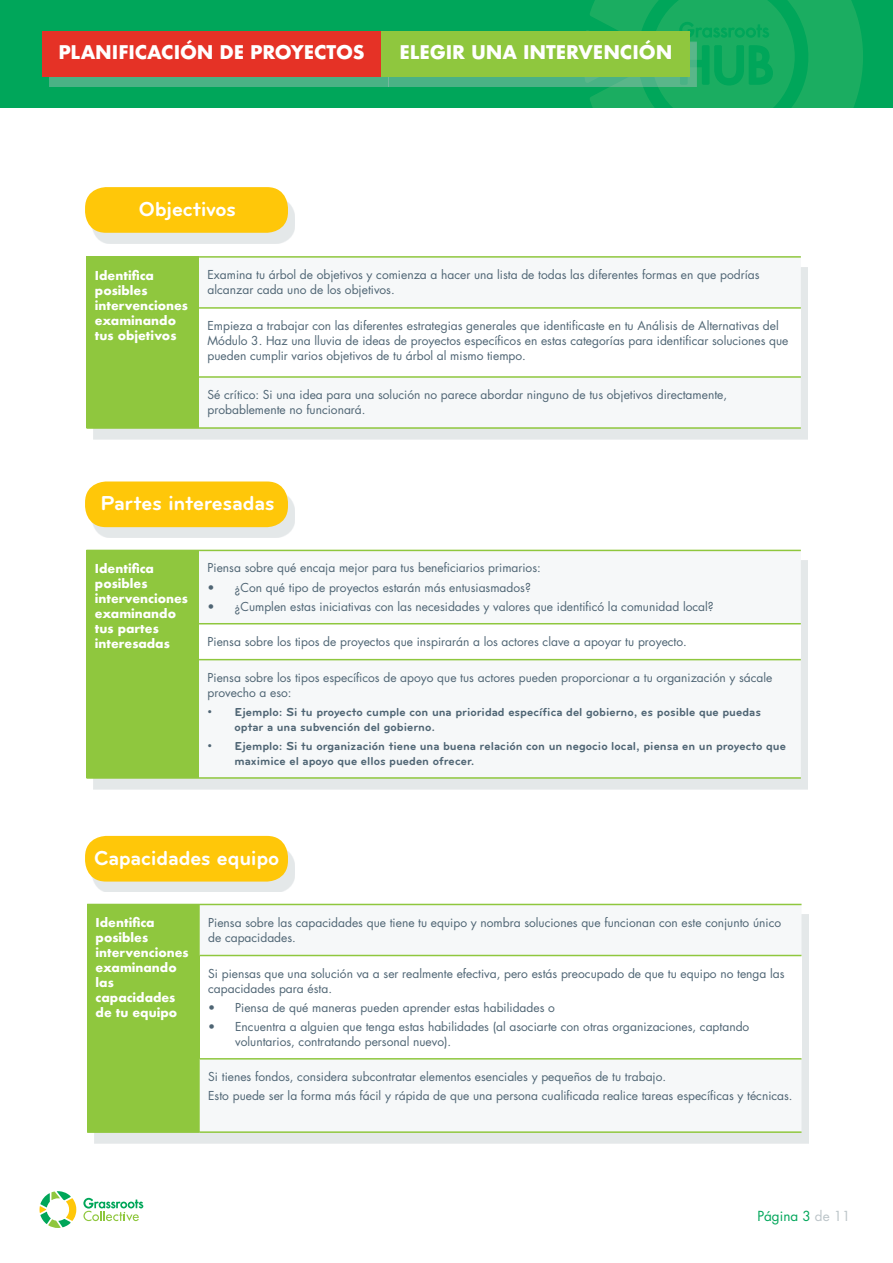
<style>
.page{position:relative;width:893px;height:1263px;background:#fff}
.page>*{position:absolute;margin:0;border:0;box-sizing:border-box;transform-origin:0 0}
.t1{font:700 21px "Bryant";letter-spacing:-.015em;color:#fff}
.t2{font:700 18.3px "Futura";letter-spacing:-.005em;color:#fff}
.t3{font:13.5px "Futura";color:#00a65a}
.t4{font:12px/15px "Futura";color:#4f6574}
.t5{font:700 12px/15px "Bryant";color:#4f6574}
.t6{font:700 12px/15px "Futura";color:#fff}
.s1{color:#bcc5c9}
</style>
<div class="page">
<svg style="left:40px;top:1191px;width:36px;height:37px"></svg>
<svg style="left:83px;top:1198px;width:60px;height:23px"></svg>
<div style="left:93px;top:267px;width:715px;height:173px;background:#e4e8e9"></div>
<div style="left:86px;top:257px;width:113px;height:171px;background:#8fc73e"></div>
<div style="left:199px;top:267px;width:602px;height:160px;background:#f6f8f9"></div>
<div style="left:199px;top:308px;width:602px;height:69px;background:#fff"></div>
<hr style="left:86px;top:256px;width:113px;height:2px;background:#8fc73e">
<hr style="left:86px;top:427px;width:113px;height:2px;background:#8fc73e">
<hr style="left:199px;top:256px;width:602px;height:2px;background:#8fc73e">
<hr style="left:199px;top:307px;width:602px;height:2px;background:#8fc73e">
<hr style="left:199px;top:376px;width:602px;height:2px;background:#8fc73e">
<hr style="left:199px;top:427px;width:602px;height:2px;background:#8fc73e">
<div style="left:93px;top:560px;width:715px;height:229px;background:#e4e8e9"></div>
<div style="left:86px;top:550px;width:113px;height:228px;background:#8fc73e"></div>
<div style="left:199px;top:551px;width:602px;height:226px;background:#f6f8f9"></div>
<div style="left:199px;top:624px;width:602px;height:36px;background:#fff"></div>
<hr style="left:86px;top:777px;width:113px;height:2px;background:#8fc73e">
<hr style="left:199px;top:550px;width:602px;height:1px;background:#8fc73e">
<hr style="left:199px;top:623px;width:602px;height:1px;background:#8fc73e">
<hr style="left:199px;top:659px;width:602px;height:1px;background:#8fc73e">
<hr style="left:199px;top:777px;width:602px;height:2px;background:#8fc73e">
<div style="left:94px;top:914px;width:715px;height:230px;background:#e4e8e9"></div>
<div style="left:87px;top:904px;width:113px;height:228px;background:#8fc73e"></div>
<div style="left:200px;top:905px;width:601px;height:226px;background:#f6f8f9"></div>
<div style="left:200px;top:955px;width:601px;height:104px;background:#fff"></div>
<hr style="left:87px;top:1131px;width:113px;height:2px;background:#8fc73e">
<hr style="left:200px;top:904px;width:601px;height:1px;background:#8fc73e">
<hr style="left:200px;top:955px;width:601px;height:1px;background:#8fc73e">
<hr style="left:200px;top:1058px;width:601px;height:1px;background:#8fc73e">
<hr style="left:200px;top:1131px;width:601px;height:2px;background:#8fc73e">
<div style="left:92px;top:198px;width:203px;height:45px;background:#bcc5c9;opacity:.4"></div>
<div style="left:85px;top:187px;width:203px;height:46px;background:#ffc709;border-radius:21px"></div>
<div style="left:92px;top:492px;width:203px;height:46px;background:#bcc5c9;opacity:.4"></div>
<div style="left:85px;top:481px;width:203px;height:46px;background:#ffc709;border-radius:21px"></div>
<div style="left:92px;top:846px;width:203px;height:46px;background:#bcc5c9;opacity:.4"></div>
<div style="left:85px;top:836px;width:203px;height:45px;background:#ffc709;border-radius:21px"></div>
<div style="left:0;top:0;width:893px;height:107px;background:#00a65a"></div>
<svg style="left:586px;top:0;width:277px;height:107px"></svg>
<div style="left:49px;top:42px;width:340px;height:45px;background:#4ab285"></div>
<div style="left:43px;top:31px;width:339px;height:46px;background:#e53226"></div>
<div style="left:388px;top:42px;width:309px;height:45px;background:#bcc5c9;opacity:.4"></div>
<div style="left:381px;top:31px;width:309px;height:46px;background:#8fc73e"></div>
<h2 class="t2" style="left:58px;top:39px;width:308px">PLANIFICACIÓN DE PROYECTOS</h2>
<h2 class="t2" style="left:399px;top:39px;width:275px">ELEGIR UNA INTERVENCIÓN</h2>
<h1 class="t1" style="left:139px;top:197px;width:99px">Objectivos</h1>
<p class="t6" style="left:95px;top:268px;width:94px">Identifica posibles intervenciones examinando tus objetivos</p>
<p class="t4" style="left:208px;top:267px;width:553px">Examina tu árbol de objetivos y comienza a hacer una lista de todas las diferentes formas en que podrías alcanzar cada uno de los objetivos.</p>
<p class="t4" style="left:208px;top:318px;width:582px">Empieza a trabajar con las diferentes estrategias generales que identificaste en tu Análisis de Alternativas del<br>Módulo 3. Haz una lluvia de ideas de proyectos específicos en estas categorías para identificar soluciones que pueden cumplir varios objetivos de tu árbol al mismo tiempo.</p>
<p class="t4" style="left:208px;top:387px;width:521px">Sé crítico: Si una idea para una solución no parece abordar ninguno de tus objetivos directamente, probablemente no funcionará.</p>
<h1 class="t1" style="left:100px;top:491px;width:176px">Partes interesadas</h1>
<p class="t6" style="left:95px;top:561px;width:94px">Identifica posibles intervenciones examinando tus partes interesadas</p>
<p class="t4" style="left:208px;top:561px;width:335px">Piensa sobre qué encaja mejor para tus beneficiarios primarios:</p>
<p class="t4" style="left:208px;top:580px;width:325px">• ¿Con qué tipo de proyectos estarán más entusiasmados?</p>
<p class="t4" style="left:208px;top:599px;width:508px">• ¿Cumplen estas iniciativas con las necesidades y valores que identificó la comunidad local?</p>
<p class="t4" style="left:208px;top:634px;width:481px">Piensa sobre los tipos de proyectos que inspirarán a los actores clave a apoyar tu proyecto.</p>
<p class="t4" style="left:208px;top:670px;width:566px">Piensa sobre los tipos específicos de apoyo que tus actores pueden proporcionar a tu organización y sácale provecho a eso:</p>
<p class="t5" style="left:235px;top:704px;width:528px;text-indent:-27px">• Ejemplo: Si tu proyecto cumple con una prioridad específica del gobierno, es posible que puedas optar a una subvención del gobierno.</p>
<p class="t5" style="left:235px;top:739px;width:553px;text-indent:-27px">• Ejemplo: Si tu organización tiene una buena relación con un negocio local, piensa en un proyecto que maximice el apoyo que ellos pueden ofrecer.</p>
<h1 class="t1" style="left:94px;top:846px;width:187px">Capacidades equipo</h1>
<p class="t6" style="left:96px;top:915px;width:94px">Identifica posibles intervenciones examinando las capacidades de tu equipo</p>
<p class="t4" style="left:208px;top:915px;width:574px">Piensa sobre las capacidades que tiene tu equipo y nombra soluciones que funcionan con este conjunto único de capacidades.</p>
<p class="t4" style="left:208px;top:966px;width:578px">Si piensas que una solución va a ser realmente efectiva, pero estás preocupado de que tu equipo no tenga las capacidades para ésta.</p>
<p class="t4" style="left:208px;top:1000px;width:348px">• Piensa de qué maneras pueden aprender estas habilidades o</p>
<p class="t4" style="left:235px;top:1019px;width:516px;text-indent:-27px">• Encuentra a alguien que tenga estas habilidades (al asociarte con otras organizaciones, captando voluntarios, contratando personal nuevo).</p>
<p class="t4" style="left:208px;top:1067px;width:586px;line-height:19.2px">Si tienes fondos, considera subcontratar elementos esenciales y pequeños de tu trabajo.<br>Esto puede ser la forma más fácil y rápida de que una persona cualificada realice tareas específicas y técnicas.</p>
<p class="t3" style="left:757px;top:1207px;width:95px">Página 3 <span class="s1">de 11</span></p>
</div>
